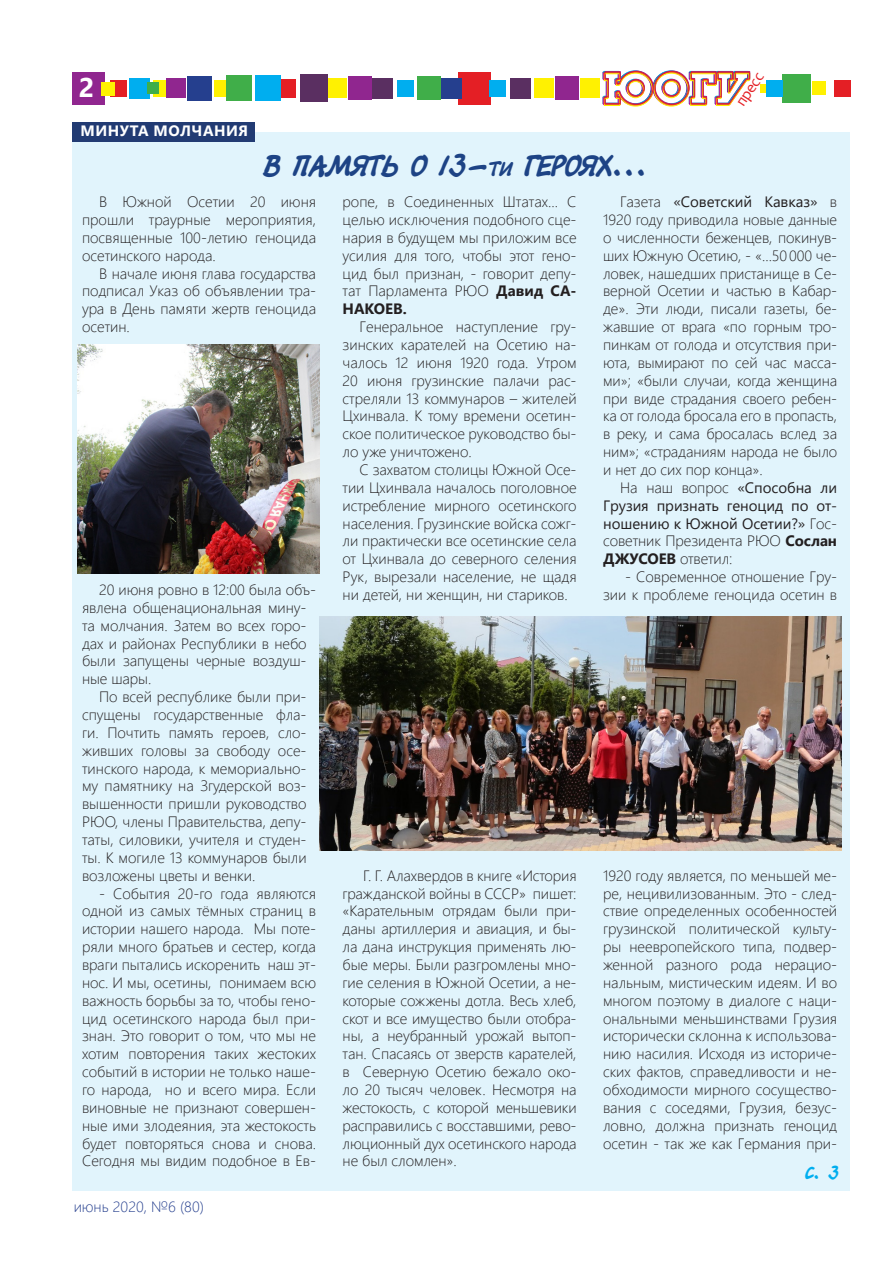
<style>
.page{position:relative;width:893px;height:1263px;background:#fff}
.page>*{position:absolute;margin:0;border:0;box-sizing:border-box;transform-origin:0 0}
.статьи{font:30px "Tagir CTT";color:#1d4385}
.t1{font:700 27px "Segoe UI";color:#fff}
.статьи-2{font:18px "Tagir CTT";color:#00aeef}
.t2{font:15.75px "Candara";color:#e41f25}
.статьи-3{font:300 15px/17.9px "Segoe UI";color:#231f20;text-align:justify}
.статьи-4{font:15px/17.9px "Segoe UI";letter-spacing:-.005em;color:#231f20;text-align:justify}
.t3{font:300 15px "Segoe UI";color:#253f8e}
.статьи-5{font:700 15px "Segoe UI";letter-spacing:.035em;color:#fff}
.s1{font-size:21px}
.s2{font-weight:400}
.s3{font-weight:300}
.s4{font-weight:700}
</style>
<div class="page">
<div style="left:72px;top:72px;width:32px;height:33px;background:#90268f"></div>
<div style="left:458px;top:72px;width:33px;height:33px;background:#e41f25"></div>
<div style="left:534px;top:79px;width:19px;height:19px;background:#fff101"></div>
<div style="left:760px;top:84px;width:9px;height:9px;background:#fff101"></div>
<div style="left:372px;top:78px;width:21px;height:21px;background:#5a2f61"></div>
<div style="left:510px;top:78px;width:21px;height:21px;background:#5a2f61"></div>
<div style="left:397px;top:80px;width:17px;height:17px;background:#00aeef"></div>
<div style="left:489px;top:80px;width:17px;height:17px;background:#00aeef"></div>
<div style="left:441px;top:78px;width:21px;height:21px;background:#253f8e"></div>
<div style="left:417px;top:76px;width:24px;height:24px;background:#40ae49"></div>
<div style="left:348px;top:77px;width:24px;height:23px;background:#90268f"></div>
<div style="left:555px;top:77px;width:23px;height:23px;background:#90268f"></div>
<div style="left:327px;top:79px;width:20px;height:19px;background:#fff101"></div>
<div style="left:580px;top:79px;width:19px;height:19px;background:#fff101"></div>
<div style="left:300px;top:74px;width:28px;height:28px;background:#5a2f61"></div>
<div style="left:277px;top:79px;width:19px;height:19px;background:#e41f25"></div>
<div style="left:255px;top:75px;width:26px;height:26px;background:#00aeef"></div>
<div style="left:129px;top:78px;width:21px;height:21px;background:#00aeef"></div>
<div style="left:214px;top:80px;width:16px;height:17px;background:#fff101"></div>
<div style="left:153px;top:80px;width:17px;height:17px;background:#fff101"></div>
<div style="left:187px;top:76px;width:25px;height:25px;background:#253f8e"></div>
<div style="left:226px;top:75px;width:26px;height:26px;background:#40ae49"></div>
<div style="left:782px;top:74px;width:29px;height:29px;background:#40ae49"></div>
<div style="left:147px;top:82px;width:12px;height:12px;background:#40ae49"></div>
<div style="left:110px;top:80px;width:16px;height:17px;background:#e41f25"></div>
<div style="left:834px;top:80px;width:16px;height:17px;background:#e41f25"></div>
<div style="left:167px;top:79px;width:19px;height:19px;background:#90268f"></div>
<div style="left:101px;top:82px;width:14px;height:14px;background:#fff101"></div>
<div style="left:812px;top:82px;width:14px;height:13px;background:#fff101"></div>
<img style="left:603px;top:70px;width:147px;height:36px">
<div style="left:766px;top:80px;width:17px;height:17px;background:#00aeef"></div>
<div style="left:72px;top:132px;width:777px;height:1059px;background:#e1f4fc"></div>
<div style="left:72px;top:122px;width:182px;height:20px;background:#223b73"></div>
<img style="left:319px;top:617px;width:522px;height:233px">
<img style="left:77px;top:344px;width:242px;height:229px">
<h2 class="t1" style="left:79px;top:62px;width:17px">2</h2>
<p class="статьи-5" style="left:81px;top:117px;width:169px">МИНУТА МОЛЧАНИЯ</p>
<p class="t2" style="left:731px;top:99px;width:39px;rotate:-56deg">пресс</p>
<p class="статьи" style="left:263px;top:148px;width:387px">В ПАМЯТЬ О 13-<span class="s1">ти</span> ГЕРОЯХ...</p>
<p class="статьи-3" style="left:82px;top:191px;width:236px;text-indent:17px">В Южной Осетии 20 июня прошли траурные мероприятия, посвященные 100-летию геноцида осетинского народа.</p>
<p class="статьи-3" style="left:82px;top:263px;width:236px;text-indent:17px">В начале июня глава государства подписал Указ об объявлении тра&shy;ура в День памяти жертв геноцида осетин.</p>
<p class="статьи-3" style="left:603px;top:191px;width:236px;text-indent:17px">Газета <span class="s2">«Советский Кавказ»</span> в 1920 году приводила новые данные о численности беженцев, покинув&shy;ших Южную Осетию, - «…50000 че&shy;ловек, нашедших пристанище в Се&shy;верной Осетии и частью в Кабар&shy;де». Эти люди, писали газеты, бе&shy;жавшие от врага «по горным тро&shy;пинкам от голода и отсутствия при&shy;юта, вымирают по сей час масса&shy;ми»; «были случаи, когда женщина при виде страдания своего ребен&shy;ка от голода бросала его в пропасть, в реку, и сама бросалась вслед за ним»; «страданиям народа не было и нет до сих пор конца».</p>
<p class="статьи-4" style="left:603px;top:477px;width:236px;text-indent:17px"><span class="s3">На наш вопрос</span> «Способна ли Грузия признать геноцид по от&shy;ношению к Южной Осетии?» <span class="s3">Гос&shy;советник Президента РЮО</span> <span class="s4">Сослан ДЖУСОЕВ</span> <span class="s3">ответил:</span></p>
<p class="статьи-3" style="left:603px;top:566px;width:236px;text-align:right">- Современное отношение Гру&shy;зии к проблеме геноцида осетин в</p>
<p class="статьи-3" style="left:343px;top:191px;width:236px">ропе, в Соединенных Штатах... С целью исключения подобного сце&shy;нария в будущем мы приложим все усилия для того, чтобы этот гено&shy;цид был признан, - говорит депу&shy;тат Парламента РЮО <span class="s4">Давид СА-НАКОЕВ.</span></p>
<p class="статьи-3" style="left:343px;top:316px;width:236px;text-indent:17px">Генеральное наступление гру&shy;зинских карателей на Осетию на&shy;чалось 12 июня 1920 года. Утром 20 июня грузинские палачи рас&shy;стреляли 13 коммунаров – жителей Цхинвала. К тому времени осетин&shy;ское политическое руководство бы&shy;ло уже уничтожено.</p>
<p class="статьи-3" style="left:343px;top:459px;width:236px;text-indent:17px">С захватом столицы Южной Осе&shy;тии Цхинвала началось поголовное истребление мирного осетинского населения. Грузинские войска сожг&shy;ли практически все осетинские села от Цхинвала до северного селения Рук, вырезали население, не щадя ни детей, ни женщин, ни стариков.</p>
<p class="статьи-3" style="left:82px;top:579px;width:236px;text-align:left;text-indent:17px">20 июня ровно в 12:00 была объ&shy;явлена общенациональная мину&shy;та молчания. Затем во всех горо&shy;дах и районах Республики в небо были запущены черные воздуш&shy;ные шары.</p>
<p class="статьи-3" style="left:82px;top:686px;width:226px;text-indent:17px">По всей республике были при&shy;спущены государственные фла&shy;ги. Почтить память героев, сло&shy;живших головы за свободу осе&shy;тинского народа, к мемориально&shy;му памятнику на Згудерской воз&shy;вышенности пришли руководство РЮО, члены Правительства, депу&shy;таты, силовики, учителя и студен&shy;ты. К могиле 13 коммунаров были возложены цветы и венки.</p>
<p class="статьи-3" style="left:82px;top:883px;width:236px;text-indent:17px">- События 20-го года являются одной из самых тёмных страниц в истории нашего народа. Мы поте&shy;ряли много братьев и сестер, когда враги пытались искоренить наш эт&shy;нос. И мы, осетины, понимаем всю важность борьбы за то, чтобы гено&shy;цид осетинского народа был при&shy;знан. Это говорит о том, что мы не хотим повторения таких жестоких событий в истории не только наше&shy;го народа, но и всего мира. Если виновные не признают совершен&shy;ные ими злодеяния, эта жестокость будет повторяться снова и снова.<br>Сегодня мы видим подобное в Ев-</p>
<p class="статьи-3" style="left:603px;top:865px;width:236px">1920 году является, по меньшей ме&shy;ре, нецивилизованным. Это - след&shy;ствие определенных особенностей грузинской политической культу&shy;ры неевропейского типа, подвер&shy;женной разного рода нерацио&shy;нальным, мистическим идеям. И во многом поэтому в диалоге с наци&shy;ональными меньшинствами Грузия исторически склонна к использова&shy;нию насилия. Исходя из историче&shy;ских фактов, справедливости и не&shy;обходимости мирного сосущество&shy;вания с соседями, Грузия, безус&shy;ловно, должна признать геноцид осетин - так же как Германия при-</p>
<p class="статьи-3" style="left:343px;top:865px;width:236px;text-indent:21px">Г. Г. Алахвердов в книге «История гражданской войны в СССР» пишет: «Карательным отрядам были при&shy;даны артиллерия и авиация, и бы&shy;ла дана инструкция применять лю&shy;бые меры. Были разгромлены мно&shy;гие селения в Южной Осетии, а не&shy;которые сожжены дотла. Весь хлеб, скот и все имущество были отобра&shy;ны, а неубранный урожай вытоп&shy;тан. Спасаясь от зверств карателей, в Северную Осетию бежало око&shy;ло 20 тысяч человек. Несмотря на жестокость, с которой меньшевики расправились с восставшими, рево&shy;люционный дух осетинского народа не был сломлен».</p>
<p class="статьи-2" style="left:805px;top:1162px;width:35px">С. 3</p>
<p class="t3" style="left:74px;top:1193px;width:132px">июнь 2020, №6 (80)</p>
</div>
